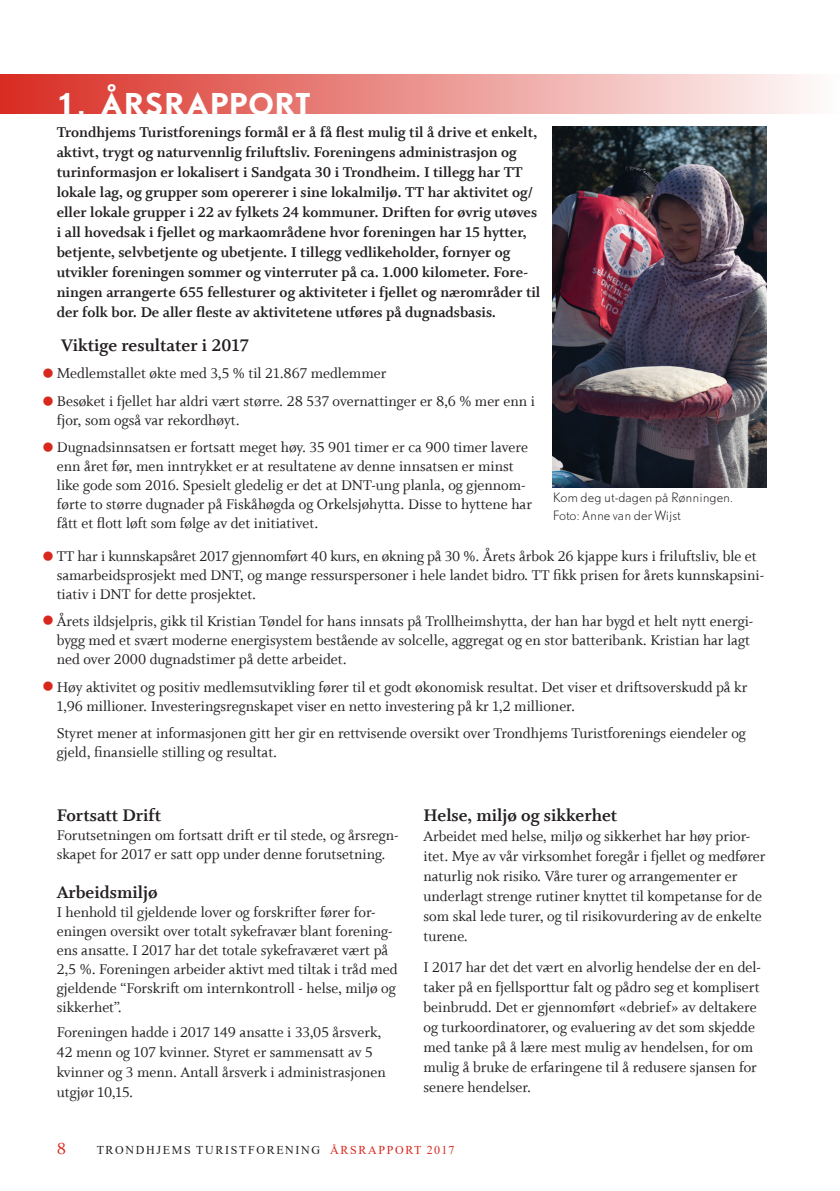
<style>
.page{position:relative;width:840px;height:1191px;background:#fff}
.page>*{position:absolute;margin:0;border:0;box-sizing:border-box;transform-origin:0 0}
.t1{font:700 28px "DTL Nobel TOT";letter-spacing:.05em;color:#fff}
.t2{font:19px "Whitman Bold LF";color:#231f20}
.t3{font:18px "Whitman Roman LF";color:#d8281e}
.t4{font:16px/19px "Whitman Roman LF";color:#231f20}
.t5{font:16px/20px "Whitman Bold LF";color:#231f20}
.t6{font:300 12px/18px "DTL Nobel TOT";color:#231f20}
.t7{font:12px "Times New Roman";letter-spacing:.135em;color:#231f20}
.s1{color:#d8281e}
</style>
<div class="page">
<div style="left:0;top:74px;width:839px;height:39px;background:linear-gradient(to right,#d82c22,#fefdfc)"></div>
<img style="left:552px;top:126px;width:213px;height:361px">
<h1 class="t1" style="left:57px;top:85px;width:255px">1. ÅRSRAPPORT</h1>
<p class="t5" style="left:57px;top:123px;width:485px">Trondhjems Turistforenings formål er å få flest mulig til å drive et enkelt, aktivt, trygt og naturvennlig friluftsliv. Foreningens administrasjon og turinformasjon er lokalisert i Sandgata 30 i Trondheim. I tillegg har TT lokale lag, og grupper som opererer i sine lokalmiljø. TT har aktivitet og/ eller lokale grupper i 22 av fylkets 24 kommuner. Driften for øvrig utøves i all hovedsak i fjellet og markaområdene hvor foreningen har 15 hytter, betjente, selvbetjente og ubetjente. I tillegg vedlikeholder, fornyer og utvikler foreningen sommer og vinterruter på ca. 1.000 kilometer. Fore&shy;ningen arrangerte 655 fellesturer og aktiviteter i fjellet og nærområder til der folk bor. De aller fleste av aktivitetene utføres på dugnadsbasis.</p>
<p class="t2" style="left:61px;top:334px;width:189px">Viktige resultater i 2017</p>
<p class="t4" style="left:42px;top:364px;width:345px"><span class="s1">●</span> Medlemstallet økte med 3,5 % til 21.867 medlemmer</p>
<p class="t4" style="left:57px;top:392px;width:479px;text-indent:-15px"><span class="s1">●</span> Besøket i fjellet har aldri vært større. 28 537 overnattinger er 8,6 % mer enn i fjor, som også var rekordhøyt.</p>
<p class="t4" style="left:57px;top:438px;width:476px;text-indent:-15px"><span class="s1">●</span> Dugnadsinnsatsen er fortsatt meget høy. 35 901 timer er ca 900 timer lavere enn året før, men inntrykket er at resultatene av denne innsatsen er minst like gode som 2016. Spesielt gledelig er det at DNT-ung planla, og gjennom&shy;førte to større dugnader på Fiskåhøgda og Orkelsjøhytta. Disse to hyttene har fått et flott løft som følge av det initiativet.</p>
<p class="t6" style="left:552px;top:488px;width:181px">Kom deg ut-dagen på Rønningen.<br>Foto: Anne van der Wijst</p>
<p class="t4" style="left:57px;top:546px;width:708px;text-indent:-14px"><span class="s1">●</span> TT har i kunnskapsåret 2017 gjennomført 40 kurs, en økning på 30 %. Årets årbok 26 kjappe kurs i friluftsliv, ble et samarbeidsprosjekt med DNT, og mange ressurspersoner i hele landet bidro. TT fikk prisen for årets kunnskapsini&shy;tiativ i DNT for dette prosjektet.</p>
<p class="t4" style="left:57px;top:612px;width:697px;text-indent:-14px"><span class="s1">●</span> Årets ildsjelpris, gikk til Kristian Tøndel for hans innsats på Trollheimshytta, der han har bygd et helt nytt energi&shy;bygg med et svært moderne energisystem bestående av solcelle, aggregat og en stor batteribank. Kristian har lagt ned over 2000 dugnadstimer på dette arbeidet.</p>
<p class="t4" style="left:57px;top:677px;width:691px;text-indent:-14px"><span class="s1">●</span> Høy aktivitet og positiv medlemsutvikling fører til et godt økonomisk resultat. Det viser et driftsoverskudd på kr<br>1,96 millioner. Investeringsregnskapet viser en netto investering på kr 1,2 millioner.</p>
<p class="t4" style="left:57px;top:724px;width:690px">Styret mener at informasjonen gitt her gir en rettvisende oversikt over Trondhjems Turistforenings eiendeler og gjeld, finansielle stilling og resultat.</p>
<p class="t2" style="left:57px;top:804px;width:106px">Fortsatt Drift</p>
<p class="t4" style="left:57px;top:825px;width:343px">Forutsetningen om fortsatt drift er til stede, og årsregn&shy;skapet for 2017 er satt opp under denne forutsetning.</p>
<p class="t2" style="left:57px;top:881px;width:102px">Arbeidsmiljø</p>
<p class="t4" style="left:57px;top:902px;width:342px">I henhold til gjeldende lover og forskrifter fører for&shy;eningen oversikt over totalt sykefravær blant forening&shy;ens ansatte. I 2017 har det totale sykefraværet vært på 2,5 %. Foreningen arbeider aktivt med tiltak i tråd med gjeldende “Forskrift om internkontroll - helse, miljø og sikkerhet”.</p>
<p class="t4" style="left:57px;top:1022px;width:330px;line-height:20px">Foreningen hadde i 2017 149 ansatte i 33,05 årsverk, 42 menn og 107 kvinner. Styret er sammensatt av 5 kvinner og 3 menn. Antall årsverk i administrasjonen utgjør 10,15.</p>
<p class="t2" style="left:423px;top:804px;width:195px">Helse, miljø og sikkerhet</p>
<p class="t4" style="left:423px;top:826px;width:343px;line-height:20px">Arbeidet med helse, miljø og sikkerhet har høy prior&shy;itet. Mye av vår virksomhet foregår i fjellet og medfører naturlig nok risiko. Våre turer og arrangementer er underlagt strenge rutiner knyttet til kompetanse for de som skal lede turer, og til risikovurdering av de enkelte turene.</p>
<p class="t4" style="left:423px;top:957px;width:339px;line-height:20px">I 2017 har det det vært en alvorlig hendelse der en del&shy;taker på en fjellsporttur falt og pådro seg et komplisert beinbrudd. Det er gjennomført «debrief» av deltakere og turkoordinatorer, og evaluering av det som skjedde med tanke på å lære mest mulig av hendelsen, for om mulig å bruke de erfaringene til å redusere sjansen for senere hendelser.</p>
<p class="t3" style="left:57px;top:1138px;width:11px">8</p>
<p class="t7" style="left:97px;top:1141px;width:359px">TRONDHJEMS TURISTFORENING <span class="s1">ÅRSRAPPORT 2017</span></p>
</div>
